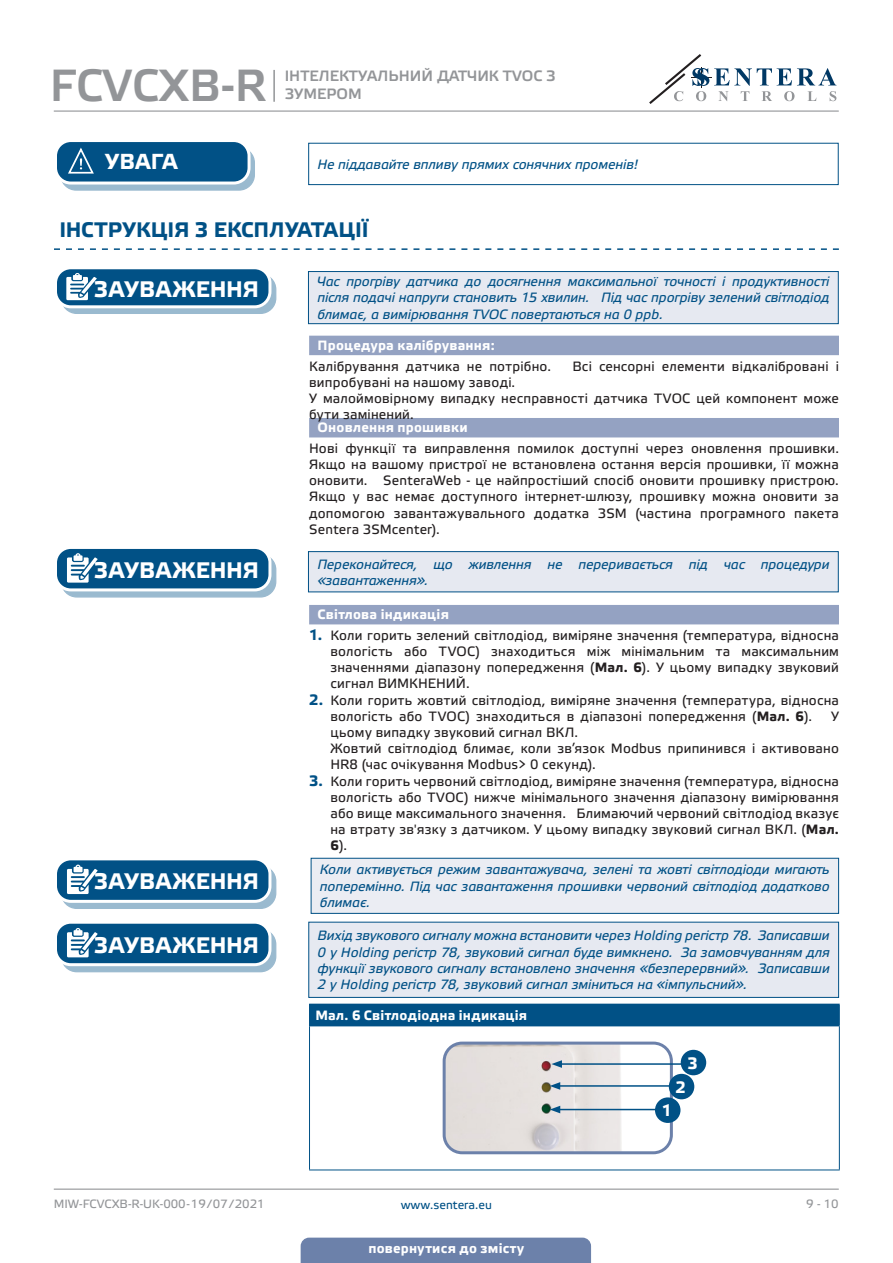
<style>
.page{position:relative;width:893px;height:1263px;background:#fff}
.page>*{position:absolute;margin:0;border:0;box-sizing:border-box;transform-origin:0 0}
.t1{font:45px "Etelka Medium Pro";color:#939598}
.t2{font:700 22.5px "Etelka Text Pro";letter-spacing:.01em;color:#fff}
.t3{font:700 21.75px "Etelka Text Pro";letter-spacing:.015em;color:#fff}
.t4{font:700 21px "Etelka Text Pro";color:#015186}
.TABLE_TEXT_WHITE{font:700 16.5px "Etelka Text Pro";color:#fff}
.t5{font:15px/18px "Etelka Medium Pro";color:#939598}
.body{font:13.5px/16.2px "Etelka Text Pro";letter-spacing:.015em;color:#231f20;text-align:justify}
.attention{font:italic 13.5px/16.2px "Etelka Text Pro";letter-spacing:-.005em;color:#015186;text-align:justify}
.body-2{font:italic 13.5px/16.2px "Etelka Text Pro";letter-spacing:-.005em;color:#015186;text-align:justify}
.Numbering{font:13.5px/16.2px "Etelka Text Pro";letter-spacing:.015em;color:#231f20}
.Number-roman{font:700 13.5px "Etelka Text Pro";letter-spacing:.015em;color:#fff}
.table_text{font:700 13.5px "Etelka Text Pro";letter-spacing:.02em;color:#fff}
.t6{font:12px "Etelka Text Pro";color:#939598}
.t7{font:12px "Etelka Text Pro";color:#015186}
.s1{font-weight:700;font-size:15px;color:#015186}
.s2{font-weight:700}
</style>
<div class="page">
<hr style="left:54px;top:111px;width:785px;height:1px;background:#939598">
<hr style="left:54px;top:1188px;width:785px;height:2px;background:#939598">
<svg style="left:649px;top:54px;width:187px;height:50px"></svg>
<div style="left:301px;top:1237px;width:290px;height:26px;background:#6c81aa"></div>
<hr style="left:273px;top:70px;width:2px;height:32px;background:#939598">
<svg style="left:54px;top:248px;width:785px;height:2px"></svg>
<div style="left:309px;top:336px;width:530px;height:19px;background:#94a2c2"></div>
<div style="left:309px;top:418px;width:530px;height:19px;background:#94a2c2"></div>
<div style="left:309px;top:605px;width:530px;height:19px;background:#94a2c2"></div>
<div style="left:61px;top:148px;width:193px;height:42px;background:#9abacf;border-radius:15px"></div>
<div style="left:60px;top:147px;width:195px;height:44px;border:1px solid #015186;border-radius:15px"></div>
<div style="left:56px;top:141px;width:193px;height:42px;background:#015186;border-radius:15px"></div>
<div style="left:54px;top:139px;width:197px;height:46px;border:3px solid #fff;border-radius:15px"></div>
<svg style="left:67px;top:147px;width:37px;height:37px"></svg>
<div style="left:308px;top:143px;width:531px;height:42px;border:1px solid #015186"></div>
<svg style="left:61px;top:274px;width:215px;height:39px"></svg>
<div style="left:61px;top:274px;width:215px;height:40px;border:1px solid #015186;border-radius:15px"></div>
<div style="left:56px;top:268px;width:214px;height:39px;background:#015186;border-radius:15px"></div>
<div style="left:54px;top:266px;width:217px;height:42px;border:3px solid #fff;border-radius:15px"></div>
<svg style="left:66px;top:273px;width:44px;height:35px"></svg>
<div style="left:308px;top:272px;width:530px;height:52px;background:#e6e9f1"></div>
<div style="left:308px;top:271px;width:531px;height:53px;border:1px solid #015186"></div>
<svg style="left:61px;top:554px;width:215px;height:43px"></svg>
<div style="left:61px;top:554px;width:215px;height:44px;border:1px solid #015186;border-radius:15px"></div>
<div style="left:56px;top:547px;width:214px;height:43px;background:#015186;border-radius:15px"></div>
<div style="left:54px;top:546px;width:217px;height:45px;border:3px solid #fff;border-radius:15px"></div>
<svg style="left:67px;top:553px;width:43px;height:38px"></svg>
<div style="left:308px;top:552px;width:530px;height:40px;background:#e6e9f1"></div>
<div style="left:308px;top:551px;width:531px;height:41px;border:1px solid #015186"></div>
<div style="left:61px;top:866px;width:215px;height:42px;background:#9abacf;border-radius:15px"></div>
<div style="left:61px;top:865px;width:215px;height:44px;border:1px solid #015186;border-radius:15px"></div>
<div style="left:56px;top:859px;width:214px;height:42px;background:#015186;border-radius:15px"></div>
<div style="left:54px;top:857px;width:217px;height:46px;border:3px solid #fff;border-radius:15px"></div>
<svg style="left:67px;top:865px;width:43px;height:37px"></svg>
<div style="left:311px;top:858px;width:528px;height:55px;background:#ebedf3"></div>
<div style="left:311px;top:858px;width:528px;height:56px;border:1px solid #015186"></div>
<svg style="left:61px;top:929px;width:215px;height:43px"></svg>
<div style="left:61px;top:928px;width:215px;height:44px;border:1px solid #015186;border-radius:15px"></div>
<div style="left:56px;top:922px;width:214px;height:43px;background:#015186;border-radius:15px"></div>
<div style="left:54px;top:921px;width:217px;height:45px;border:3px solid #fff;border-radius:15px"></div>
<svg style="left:67px;top:928px;width:43px;height:37px"></svg>
<div style="left:309px;top:922px;width:530px;height:75px;background:#e6e9f1"></div>
<div style="left:308px;top:922px;width:531px;height:76px;border:1px solid #015186"></div>
<div style="left:309px;top:1004px;width:530px;height:22px;background:#015186"></div>
<svg style="left:839px;top:1004px;width:1px;height:21px"></svg>
<hr style="left:309px;top:1025px;width:531px;height:1px;background:#015186">
<hr style="left:309px;top:1026px;width:1px;height:143px;background:#015186">
<hr style="left:839px;top:1026px;width:1px;height:143px;background:#015186">
<hr style="left:309px;top:1169px;width:531px;height:1px;background:#015186">
<img style="left:444px;top:1045px;width:179px;height:108px">
<div style="left:443px;top:1041px;width:230px;height:113px;border:3px solid #6c81aa;border-radius:18px"></div>
<hr style="left:560px;top:1063px;width:129px;height:2px;background:#015186">
<svg style="left:551px;top:1060px;width:11px;height:8px"></svg>
<hr style="left:558px;top:1085px;width:118px;height:2px;background:#015186">
<svg style="left:550px;top:1082px;width:10px;height:8px"></svg>
<hr style="left:558px;top:1109px;width:118px;height:1px;background:#015186">
<svg style="left:550px;top:1106px;width:10px;height:7px"></svg>
<div style="left:681px;top:1050px;width:25px;height:25px;background:#015186;border-radius:50%"></div>
<div style="left:669px;top:1074px;width:25px;height:25px;background:#015186;border-radius:50%"></div>
<div style="left:655px;top:1097px;width:25px;height:26px;background:#015186;border-radius:50%"></div>
<h1 class="t1" style="left:50px;top:61px;width:218px">FCVCXB-R</h1>
<p class="t5" style="left:285px;top:67px;width:273px">ІНТЕЛЕКТУАЛЬНИЙ ДАТЧИК TVOC З<br>ЗУМЕРОМ</p>
<p class="t3" style="left:105px;top:148px;width:74px">УВАГА</p>
<p class="attention" style="left:318px;top:157px;width:322px">Не піддавайте впливу прямих сонячних променів!</p>
<p class="t4" style="left:59px;top:217px;width:311px">ІНСТРУКЦІЯ З ЕКСПЛУАТАЦІЇ</p>
<p class="t2" style="left:94px;top:275px;width:167px">ЗАУВАЖЕННЯ</p>
<p class="attention" style="left:317px;top:274px;width:514px">Час прогріву датчика до досягнення максимальної точності і продуктивності після подачі напруги становить 15 хвилин. Під час прогріву зелений світлодіод блимає, а вимірювання TVOC повертаються на 0 ppb.</p>
<p class="Number-roman" style="left:318px;top:337px;width:179px">Процедура калібрування:</p>
<p class="body" style="left:309px;top:359px;width:243px">Калібрування датчика не потрібно.</p>
<p class="body" style="left:572px;top:359px;width:268px">Всі сенсорні елементи відкалібровані і</p>
<p class="body" style="left:309px;top:375px;width:208px">випробувані на нашому заводі.</p>
<p class="body" style="left:309px;top:391px;width:531px">У малоймовірному випадку несправності датчика TVOC цей компонент може бути замінений.</p>
<p class="Number-roman" style="left:318px;top:419px;width:152px">Оновлення прошивки</p>
<p class="body" style="left:309px;top:441px;width:531px">Нові функції та виправлення помилок доступні через оновлення прошивки.<br>Якщо на вашому пристрої не встановлена остання версія прошивки, її можна оновити. SenteraWeb - це найпростіший спосіб оновити прошивку пристрою.<br>Якщо у вас немає доступного інтернет-шлюзу, прошивку можна оновити за допомогою завантажувального додатка 3SM (частина програмного пакета Sentera 3SMcenter).</p>
<p class="t2" style="left:94px;top:556px;width:167px">ЗАУВАЖЕННЯ</p>
<p class="attention" style="left:317px;top:557px;width:514px">Переконайтеся, що живлення не переривається під час процедури «завантаження».</p>
<p class="Number-roman" style="left:318px;top:606px;width:133px">Світлова індикація</p>
<p class="body" style="left:330px;top:628px;width:510px;text-indent:-21px"><span class="s1">1.</span> Коли горить зелений світлодіод, виміряне значення (температура, відносна вологість або TVOC) знаходиться між мінімальним та максимальним значеннями діапазону попередження (<span class="s2">Мал. 6</span>). У цьому випадку звуковий сигнал ВИМКНЕНИЙ.</p>
<p class="body" style="left:309px;top:693px;width:531px;text-align:center"><span class="s1">2.</span> Коли горить жовтий світлодіод, виміряне значення (температура, відносна вологість або TVOC) знаходиться в діапазоні попередження (<span class="s2">Мал. 6</span>).</p>
<p class="body" style="left:831px;top:709px;width:9px">У</p>
<p class="body" style="left:330px;top:725px;width:249px">цьому випадку звуковий сигнал ВКЛ.</p>
<p class="Numbering" style="left:330px;top:741px;width:510px">Жовтий світлодіод блимає, коли зв’язок Modbus припинився і активовано<br>HR8 (час очікування Modbus&gt; 0 секунд).</p>
<p class="body" style="left:330px;top:774px;width:510px;text-indent:-21px"><span class="s1">3.</span> Коли горить червоний світлодіод, виміряне значення (температура, відносна вологість або TVOC) нижче мінімального значення діапазону вимірювання або вище максимального значення. Блимаючий червоний світлодіод вказує на втрату зв'язку з датчиком. У цьому випадку звуковий сигнал ВКЛ. (<span class="s2">Мал.<br>6</span>).</p>
<p class="t2" style="left:94px;top:867px;width:167px">ЗАУВАЖЕННЯ</p>
<p class="body-2" style="left:320px;top:862px;width:511px">Коли активується режим завантажувача, зелені та жовті світлодіоди мигають поперемінно. Під час завантаження прошивки червоний світлодіод додатково блимає.</p>
<p class="t2" style="left:94px;top:931px;width:167px">ЗАУВАЖЕННЯ</p>
<p class="attention" style="left:318px;top:928px;width:514px">Вихід звукового сигналу можна встановити через Holding регістр 78. Записавши 0 у Holding регістр 78, звуковий сигнал буде вимкнено. За замовчуванням для функції звукового сигналу встановлено значення «безперервний». Записавши 2 у Holding регістр 78, звуковий сигнал зміниться на «імпульсний».</p>
<p class="table_text" style="left:315px;top:1007px;width:213px">Мал. 6 Світлодіодна індикація</p>
<p class="TABLE_TEXT_WHITE" style="left:687px;top:1052px;width:12px">3</p>
<p class="TABLE_TEXT_WHITE" style="left:676px;top:1076px;width:12px">2</p>
<p class="TABLE_TEXT_WHITE" style="left:662px;top:1100px;width:12px">1</p>
<p class="t6" style="left:54px;top:1197px;width:212px">MIW-FCVCXB-R-UK-000 - 19 / 07 / 2021</p>
<p class="t7" style="left:401px;top:1198px;width:93px">www.sentera.eu</p>
<p class="t6" style="left:806px;top:1197px;width:34px">9 - 10</p>
<p class="table_text" style="left:368px;top:1239px;width:157px">повернутися до змісту</p>
</div>
